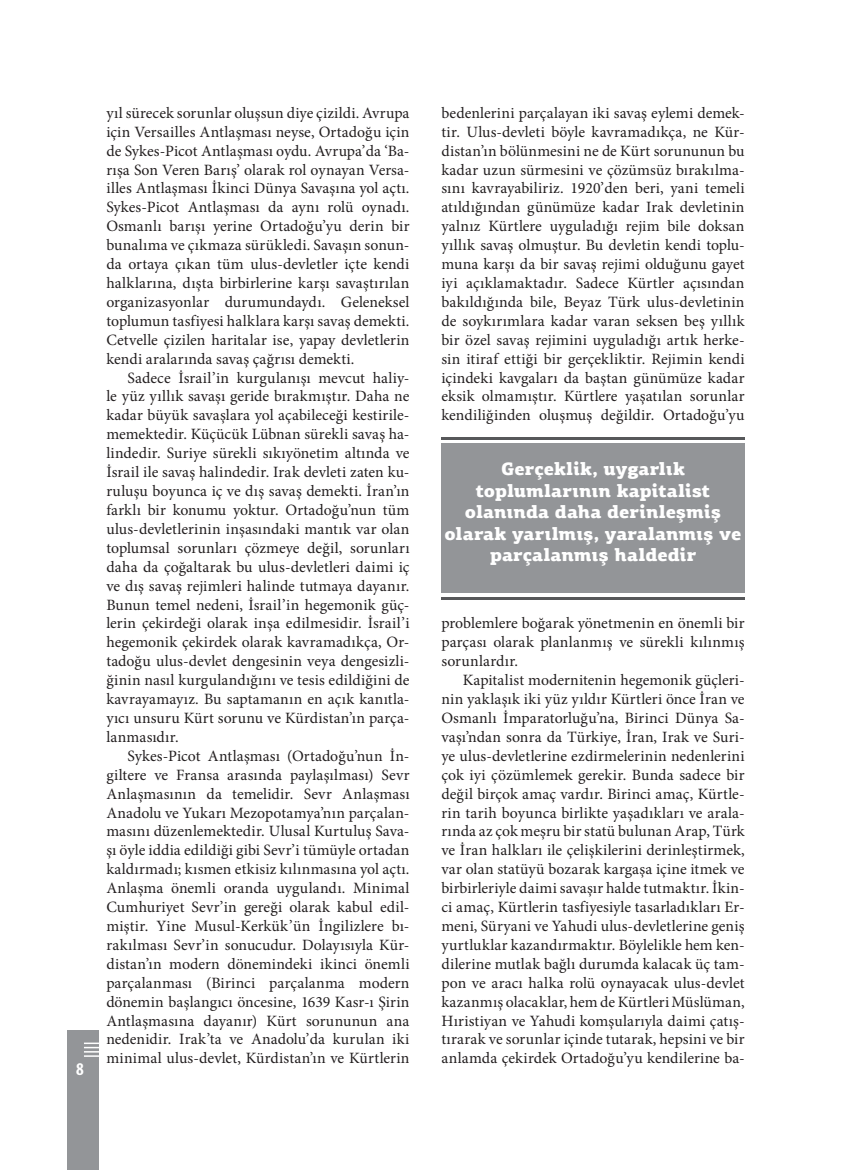
<style>
.page{position:relative;width:851px;height:1170px;background:#fff}
.page>*{position:absolute;margin:0;border:0;box-sizing:border-box;transform-origin:0 0}
.t1{font:900 18px "PF Agora Slab Pro";color:#fff}
.t2{font:700 condensed 18px "Myriad Pro";color:#fff}
.t3{font:15.75px/18.9px "Minion Pro";letter-spacing:.015em;color:#231f20;text-align:justify}
</style>
<div class="page">
<div style="left:67px;top:1029px;width:32px;height:140px;background:#939598"></div>
<svg style="left:84px;top:1042px;width:15px;height:1px"></svg>
<hr style="left:84px;top:1050px;width:22px;height:2px;background:#fff">
<hr style="left:84px;top:1046px;width:22px;height:2px;background:#fff">
<svg style="left:84px;top:1055px;width:15px;height:1px"></svg>
<div style="left:441px;top:443px;width:303px;height:150px;background:#939598"></div>
<hr style="left:441px;top:597px;width:303px;height:3px;background:#57585a">
<hr style="left:441px;top:437px;width:303px;height:2px;background:#57585a">
<p class="t2" style="left:76px;top:1058px;width:9px">8</p>
<p class="t3" style="left:106px;top:103px;width:305px">yıl sürecek sorunlar oluşsun diye çizildi. Avrupa için Versailles Antlaşması neyse, Ortadoğu için de Sykes-Picot Antlaşması oydu. Avrupa’da ‘Ba&shy;rışa Son Veren Barış’ olarak rol oynayan Versa&shy;illes Antlaşması İkinci Dünya Savaşına yol açtı.<br>Sykes-Picot Antlaşması da aynı rolü oynadı.<br>Osmanlı barışı yerine Ortadoğu’yu derin bir bunalıma ve çıkmaza sürükledi. Savaşın sonun&shy;da ortaya çıkan tüm ulus-devletler içte kendi halklarına, dışta birbirlerine karşı savaştırılan organizasyonlar durumundaydı. Geleneksel toplumun tasfiyesi halklara karşı savaş demekti.<br>Cetvelle çizilen haritalar ise, yapay devletlerin kendi aralarında savaş çağrısı demekti.</p>
<p class="t3" style="left:106px;top:368px;width:304px;text-indent:21px">Sadece İsrail’in kurgulanışı mevcut haliy&shy;le yüz yıllık savaşı geride bırakmıştır. Daha ne kadar büyük savaşlara yol açabileceği kestirile&shy;memektedir. Küçücük Lübnan sürekli savaş ha&shy;lindedir. Suriye sürekli sıkıyönetim altında ve İsrail ile savaş halindedir. Irak devleti zaten ku&shy;ruluşu boyunca iç ve dış savaş demekti. İran’ın farklı bir konumu yoktur. Ortadoğu’nun tüm ulus-devletlerinin inşasındaki mantık var olan toplumsal sorunları çözmeye değil, sorunları daha da çoğaltarak bu ulus-devletleri daimi iç ve dış savaş rejimleri halinde tutmaya dayanır.<br>Bunun temel nedeni, İsrail’in hegemonik güç&shy;lerin çekirdeği olarak inşa edilmesidir. İsrail’i hegemonik çekirdek olarak kavramadıkça, Or&shy;tadoğu ulus-devlet dengesinin veya dengesizli&shy;ğinin nasıl kurgulandığını ve tesis edildiğini de kavrayamayız. Bu saptamanın en açık kanıtla&shy;yıcı unsuru Kürt sorunu ve Kürdistan’ın parça&shy;lanmasıdır.</p>
<p class="t3" style="left:106px;top:746px;width:305px;text-indent:21px">Sykes-Picot Antlaşması (Ortadoğu’nun İn&shy;giltere ve Fransa arasında paylaşılması) Sevr Anlaşmasının da temelidir. Sevr Anlaşması Anadolu ve Yukarı Mezopotamya’nın parçalan&shy;masını düzenlemektedir. Ulusal Kurtuluş Sava&shy;şı öyle iddia edildiği gibi Sevr’i tümüyle ortadan kaldırmadı; kısmen etkisiz kılınmasına yol açtı.<br>Anlaşma önemli oranda uygulandı. Minimal Cumhuriyet Sevr’in gereği olarak kabul edil&shy;miştir. Yine Musul-Kerkük’ün İngilizlere bı&shy;rakılması Sevr’in sonucudur. Dolayısıyla Kür&shy;distan’ın modern dönemindeki ikinci önemli parçalanması (Birinci parçalanma modern dönemin başlangıcı öncesine, 1639 Kasr-ı Şirin Antlaşmasına dayanır) Kürt sorununun ana nedenidir. Irak’ta ve Anadolu’da kurulan iki minimal ulus-devlet, Kürdistan’ın ve Kürtlerin</p>
<p class="t3" style="left:441px;top:103px;width:304px">bedenlerini parçalayan iki savaş eylemi demek&shy;tir. Ulus-devleti böyle kavramadıkça, ne Kür&shy;distan’ın bölünmesini ne de Kürt sorununun bu kadar uzun sürmesini ve çözümsüz bırakılma&shy;sını kavrayabiliriz. 1920’den beri, yani temeli atıldığından günümüze kadar Irak devletinin yalnız Kürtlere uyguladığı rejim bile doksan yıllık savaş olmuştur. Bu devletin kendi toplu&shy;muna karşı da bir savaş rejimi olduğunu gayet iyi açıklamaktadır. Sadece Kürtler açısından bakıldığında bile, Beyaz Türk ulus-devletinin de soykırımlara kadar varan seksen beş yıllık bir özel savaş rejimini uyguladığı artık herke&shy;sin itiraf ettiği bir gerçekliktir. Rejimin kendi içindeki kavgaları da baştan günümüze kadar eksik olmamıştır. Kürtlere yaşatılan sorunlar kendiliğinden oluşmuş değildir. Ortadoğu’yu</p>
<p class="t1" style="left:501px;top:457px;width:185px">Gerçeklik, uygarlık</p>
<p class="t1" style="left:475px;top:478px;width:236px">toplumlarının kapitalist</p>
<p class="t1" style="left:465px;top:500px;width:257px">olanında daha derinleşmiş</p>
<p class="t1" style="left:444px;top:521px;width:298px">olarak yarılmış, yaralanmış ve</p>
<p class="t1" style="left:490px;top:543px;width:207px">parçalanmış haldedir</p>
<p class="t3" style="left:441px;top:614px;width:305px">problemlere boğarak yönetmenin en önemli bir parçası olarak planlanmış ve sürekli kılınmış sorunlardır.</p>
<p class="t3" style="left:441px;top:670px;width:304px;text-indent:21px">Kapitalist modernitenin hegemonik güçleri&shy;nin yaklaşık iki yüz yıldır Kürtleri önce İran ve Osmanlı İmparatorluğu’na, Birinci Dünya Sa&shy;vaşı’ndan sonra da Türkiye, İran, Irak ve Suri&shy;ye ulus-devletlerine ezdirmelerinin nedenlerini çok iyi çözümlemek gerekir. Bunda sadece bir değil birçok amaç vardır. Birinci amaç, Kürtle&shy;rin tarih boyunca birlikte yaşadıkları ve arala&shy;rında az çok meşru bir statü bulunan Arap, Türk ve İran halkları ile çelişkilerini derinleştirmek, var olan statüyü bozarak kargaşa içine itmek ve birbirleriyle daimi savaşır halde tutmaktır. İkin&shy;ci amaç, Kürtlerin tasfiyesiyle tasarladıkları Er&shy;meni, Süryani ve Yahudi ulus-devletlerine geniş yurtluklar kazandırmaktır. Böylelikle hem ken&shy;dilerine mutlak bağlı durumda kalacak üç tam&shy;pon ve aracı halka rolü oynayacak ulus-devlet kazanmış olacaklar, hem de Kürtleri Müslüman, Hıristiyan ve Yahudi komşularıyla daimi çatış&shy;tırarak ve sorunlar içinde tutarak, hepsini ve bir anlamda çekirdek Ortadoğu’yu kendilerine ba-</p>
</div>
